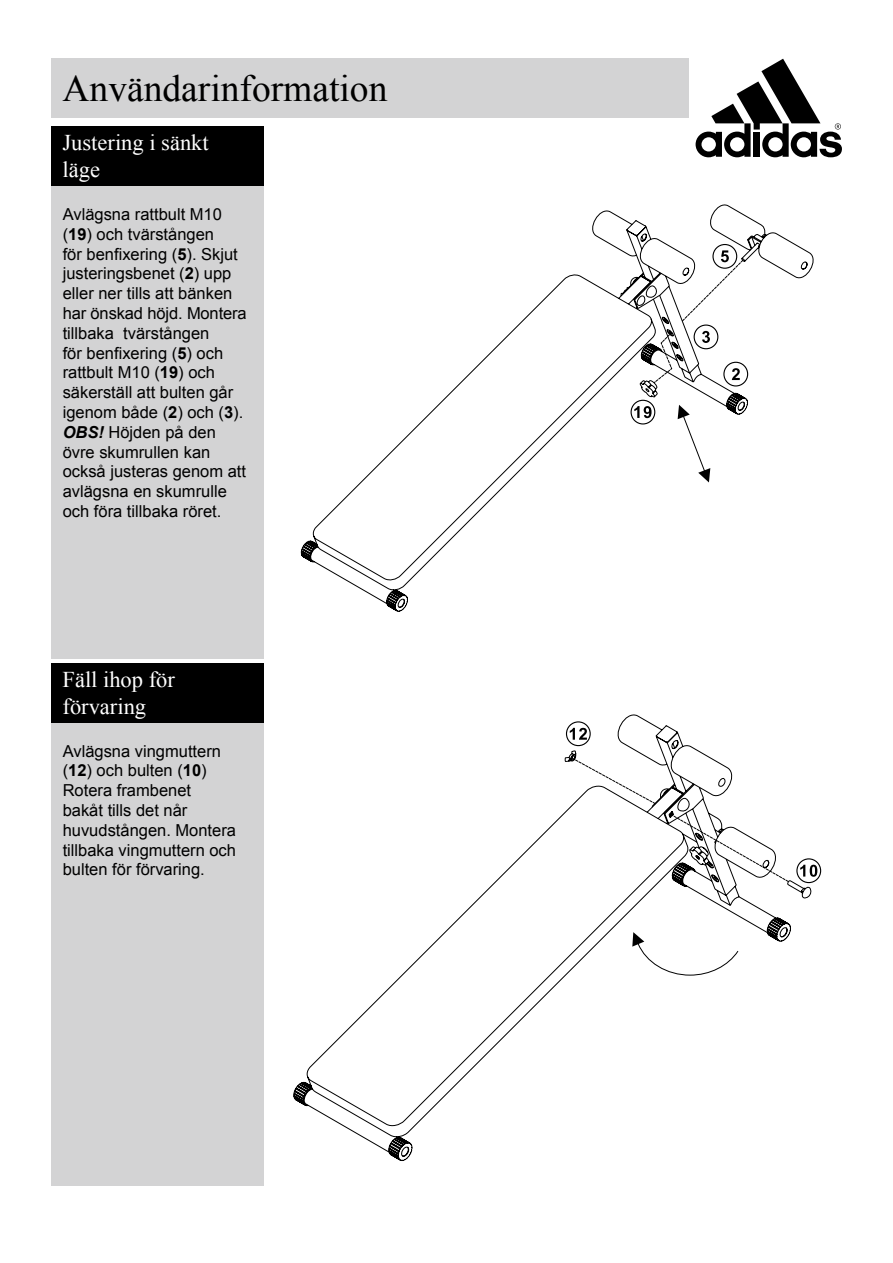
<style>
.page{position:relative;width:893px;height:1263px;background:#fff}
.page>*{position:absolute;margin:0;border:0;box-sizing:border-box;transform-origin:0 0}
.t1{font:37.5px "Times New Roman";color:#000}
.t2{font:22.5px/27px "Times New Roman";color:#fff}
.t3{font:16.5px/19.8px "Arial";color:#000}
.s1{font-weight:700}
.s2{font-weight:700;font-style:italic}
</style>
<div class="page">
<div style="left:51px;top:663px;width:213px;height:522px;background:#d3d3d4"></div>
<div style="left:51px;top:59px;width:638px;height:59px;background:#d3d3d4"></div>
<svg style="left:696px;top:59px;width:146px;height:98px"></svg>
<div style="left:51px;top:156px;width:213px;height:503px;background:#d3d3d4"></div>
<div style="left:51px;top:126px;width:213px;height:60px;background:#000"></div>
<div style="left:51px;top:663px;width:213px;height:59px;background:#000"></div>
<svg style="left:592px;top:204px;width:222px;height:63px"></svg>
<svg style="left:630px;top:243px;width:119px;height:18px"></svg>
<svg style="left:293px;top:261px;width:519px;height:900px"></svg>
<svg style="left:632px;top:932px;width:107px;height:44px"></svg>
<svg style="left:565px;top:721px;width:257px;height:163px"></svg>
<h1 class="t1" style="left:63px;top:63px;width:326px">Användarinformation</h1>
<h2 class="t2" style="left:63px;top:129px;width:148px">Justering i sänkt läge</h2>
<p class="t3" style="left:63px;top:204px;width:185px">Avlägsna rattbult M10 (<span class="s1">19</span>) och tvärstången<br>för benfixering (<span class="s1">5</span>). Skjut justeringsbenet (<span class="s1">2</span>) upp eller ner tills att bänken har önskad höjd. Montera tillbaka tvärstången<br>för benfixering (<span class="s1">5</span>) och rattbult M10 (<span class="s1">19</span>) och säkerställ att bulten går igenom både (<span class="s1">2</span>) och (<span class="s1">3</span>).<br><span class="s2">OBS!</span> Höjden på den övre skumrullen kan också justeras genom att avlägsna en skumrulle och föra tillbaka röret.</p>
<h2 class="t2" style="left:63px;top:665px;width:114px">Fäll ihop för förvaring</h2>
<p class="t3" style="left:63px;top:741px;width:175px">Avlägsna vingmuttern (<span class="s1">12</span>) och bulten (<span class="s1">10</span>)<br>Rotera frambenet<br>bakåt tills det når huvudstången. Montera tillbaka vingmuttern och bulten för förvaring.</p>
</div>
